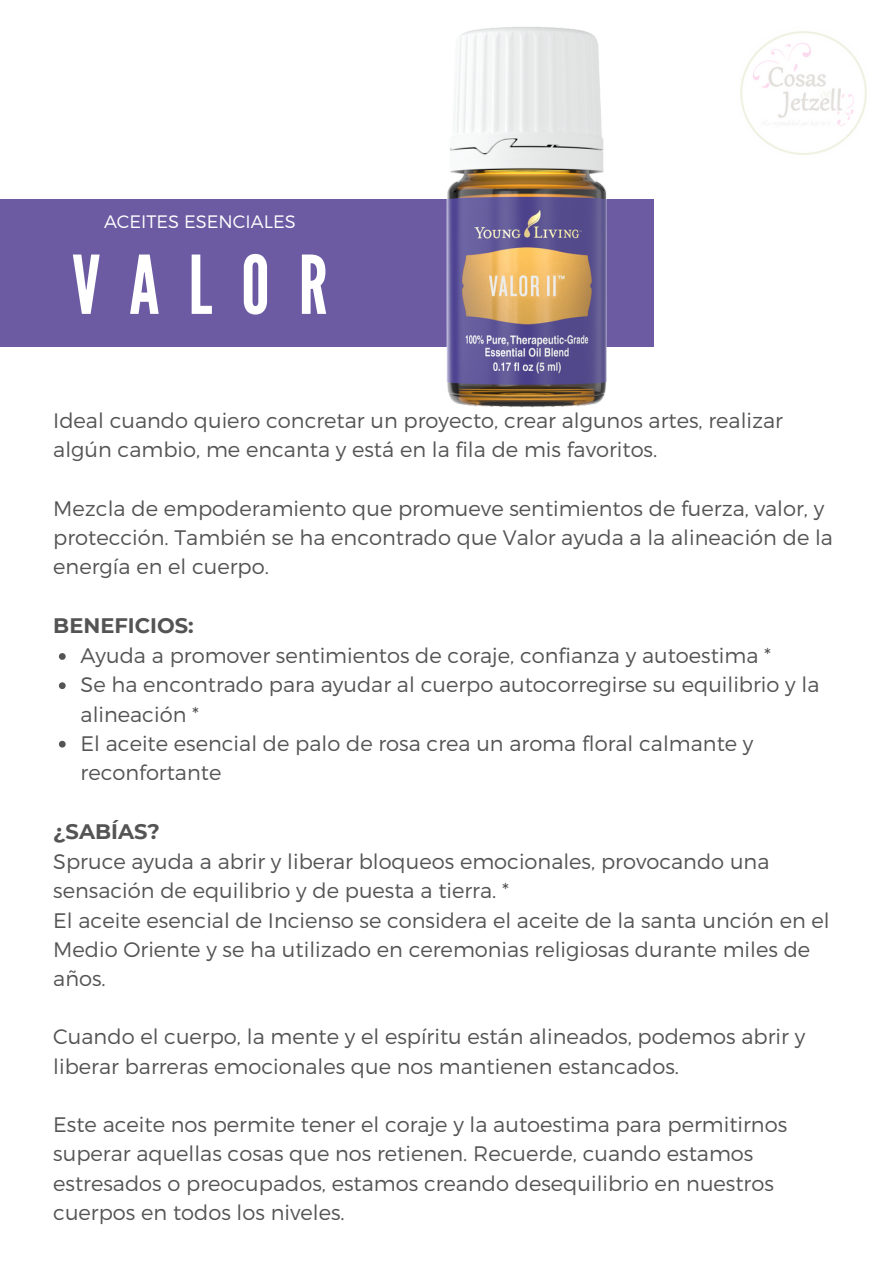
<style>
.page{position:relative;width:893px;height:1264px;background:#fff}
.page>*{position:absolute;margin:0;border:0;box-sizing:border-box;transform-origin:0 0}
.t1{font:80.7px "League Gothic";letter-spacing:.36em;color:#fff}
.t2{font:300 21px/29.2px "Montserrat";color:#545454}
.t3{font:700 21px "Montserrat";color:#545454}
.t4{font:300 18px "Montserrat";color:#fff}
</style>
<div class="page">
<div style="left:0;top:200px;width:653px;height:147px;background:#6c5ba3"></div>
<svg style="left:59px;top:653px;width:7px;height:7px"></svg>
<svg style="left:59px;top:682px;width:7px;height:7px"></svg>
<svg style="left:59px;top:740px;width:7px;height:7px"></svg>
<img style="left:446px;top:27px;width:161px;height:380px">
<img style="left:740px;top:31px;width:127px;height:124px">
<p class="t4" style="left:104px;top:210px;width:193px">ACEITES ESENCIALES</p>
<p class="t1" style="left:72px;top:238px;width:257px">VALOR</p>
<p class="t2" style="left:53px;top:405px;width:731px">Ideal cuando quiero concretar un proyecto, crear algunos artes, realizar algún cambio, me encanta y está en la fila de mis favoritos.</p>
<p class="t2" style="left:53px;top:492px;width:781px">Mezcla de empoderamiento que promueve sentimientos de fuerza, valor, y protección. También se ha encontrado que Valor ayuda a la alineación de la energía en el cuerpo.</p>
<p class="t3" style="left:53px;top:612px;width:142px">BENEFICIOS:</p>
<p class="t2" style="left:81px;top:640px;width:692px">Ayuda a promover sentimientos de coraje, confianza y autoestima *</p>
<p class="t2" style="left:81px;top:669px;width:740px">Se ha encontrado para ayudar al cuerpo autocorregirse su equilibrio y la alineación *</p>
<p class="t2" style="left:81px;top:727px;width:674px">El aceite esencial de palo de rosa crea un aroma floral calmante y reconfortante</p>
<p class="t3" style="left:53px;top:818px;width:108px">¿SABÍAS?</p>
<p class="t2" style="left:53px;top:845px;width:717px">Spruce ayuda a abrir y liberar bloqueos emocionales, provocando una sensación de equilibrio y de puesta a tierra. *</p>
<p class="t2" style="left:53px;top:904px;width:777px">El aceite esencial de Incienso se considera el aceite de la santa unción en el<br>Medio Oriente y se ha utilizado en ceremonias religiosas durante miles de años.</p>
<p class="t2" style="left:53px;top:1021px;width:753px">Cuando el cuerpo, la mente y el espíritu están alineados, podemos abrir y liberar barreras emocionales que nos mantienen estancados.</p>
<p class="t2" style="left:53px;top:1108px;width:735px">Este aceite nos permite tener el coraje y la autoestima para permitirnos superar aquellas cosas que nos retienen. Recuerde, cuando estamos estresados o preocupados, estamos creando desequilibrio en nuestros cuerpos en todos los niveles.</p>
</div>
